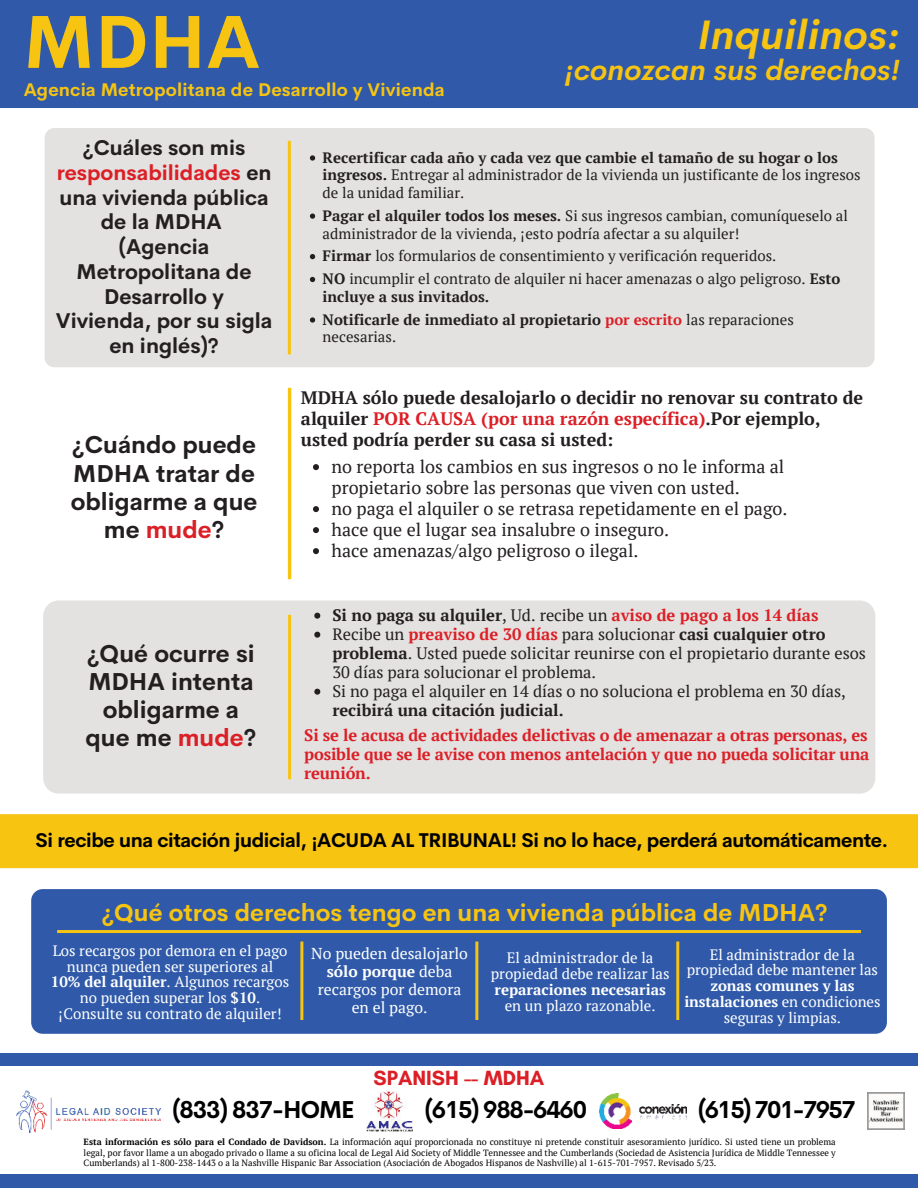
<style>
.page{position:relative;width:918px;height:1188px;background:#fff}
.page>*{position:absolute;margin:0;border:0;box-sizing:border-box;transform-origin:0 0}
.t1{font:700 73.5px "Cerebri Sans";color:#f7c411}
.t2{font:italic 700 40.5px "Cerebri Sans";letter-spacing:.01em;color:#f7c411}
.t3{font:italic 700 28.5px "Cerebri Sans";letter-spacing:.01em;color:#f7c411}
.t4{font:700 24px/28.2px "Cerebri Sans";color:#231f20;text-align:center}
.t5{font:700 24px "Cerebri Sans";color:#f7c411}
.t6{font:700 24px "Cerebri Sans";letter-spacing:-.05em;color:#000}
.t7{font:700 21px/24.8px "Cerebri Sans";color:#231f20;text-align:center}
.t8{font:700 21px "Glacial Indifference";color:#dc1f26}
.t9{font:700 19.5px "Cerebri Sans";letter-spacing:-.02em;color:#000}
.t10{font:18px/21px "PT Serif";color:#231f20}
.t11{font:700 18px/21px "PT Serif";color:#231f20}
.t12{font:700 18px "Cerebri Sans";letter-spacing:.01em;color:#f7c411}
.t13{font:16.5px/19px "PT Serif";color:#231f20}
.t14{font:700 16.5px/19px "PT Serif";letter-spacing:-.01em;color:#dc1f26;text-align:justify}
.t15{font:700 16.5px "PT Serif";color:#231f20}
.t16{font:15.75px/18px "PT Serif";color:#fff;text-align:center}
.t17{font:15px/17.7px "PT Serif";color:#231f20}
.t18{font:15px/15.8px "PT Serif";color:#fff;text-align:center}
.t19{font:700 15px/22.8px "PT Serif";color:#231f20}
.t20{font:700 15px/15.8px "PT Serif";letter-spacing:-.005em;color:#fff;text-align:center}
.t21{font:9px/10.5px "PT Serif";color:#000;text-align:justify}
.s1{color:#dc1f26}
.s2{font-weight:700}
.s3{font-weight:400}
.s4{font-weight:700;color:#dc1f26}
</style>
<div class="page">
<div style="left:0;top:0;width:918px;height:108px;background:#305aa9"></div>
<div style="left:0;top:1053px;width:918px;height:135px;background:#305aa9"></div>
<div style="left:0;top:1066px;width:918px;height:108px;background:#fff"></div>
<div style="left:0;top:814px;width:918px;height:54px;background:#f7c411"></div>
<div style="left:45px;top:128px;width:830px;height:239px;background:#e3e2e1;border-radius:10px"></div>
<hr style="left:288px;top:141px;width:3px;height:213px;background:#f7c411">
<hr style="left:288px;top:388px;width:3px;height:191px;background:#f7c411">
<div style="left:43px;top:601px;width:832px;height:193px;background:#e3e2e1;border-radius:15px"></div>
<hr style="left:288px;top:615px;width:3px;height:164px;background:#f7c411">
<div style="left:31px;top:889px;width:856px;height:145px;background:#305aa9;border-radius:12px"></div>
<hr style="left:57px;top:930px;width:804px;height:3px;background:#f7c411">
<hr style="left:300px;top:942px;width:3px;height:78px;background:#f7c411">
<hr style="left:475px;top:942px;width:3px;height:78px;background:#f7c411">
<hr style="left:676px;top:942px;width:3px;height:78px;background:#f7c411">
<svg style="left:310px;top:155px;width:5px;height:6px"></svg>
<svg style="left:310px;top:213px;width:5px;height:6px"></svg>
<svg style="left:310px;top:254px;width:5px;height:5px"></svg>
<svg style="left:310px;top:277px;width:5px;height:5px"></svg>
<svg style="left:310px;top:317px;width:5px;height:6px"></svg>
<img style="left:867px;top:1092px;width:37px;height:38px">
<img style="left:599px;top:1093px;width:87px;height:35px">
<img style="left:17px;top:1090px;width:144px;height:42px">
<img style="left:366px;top:1091px;width:47px;height:41px">
<svg style="left:313px;top:464px;width:6px;height:6px"></svg>
<svg style="left:313px;top:506px;width:6px;height:6px"></svg>
<svg style="left:313px;top:527px;width:6px;height:6px"></svg>
<svg style="left:313px;top:548px;width:6px;height:6px"></svg>
<svg style="left:314px;top:613px;width:6px;height:6px"></svg>
<svg style="left:314px;top:632px;width:6px;height:6px"></svg>
<svg style="left:314px;top:689px;width:6px;height:6px"></svg>
<h1 class="t1" style="left:24px;top:-17px;width:238px">MDHA</h1>
<h3 class="t12" style="left:24px;top:75px;width:422px">Agencia Metropolitana de Desarrollo y Vivienda</h3>
<h2 class="t2" style="left:698px;top:2px;width:203px">Inquilinos:</h2>
<h3 class="t3" style="left:565px;top:47px;width:337px">¡conozcan sus derechos!</h3>
<h3 class="t7" style="left:56px;top:134px;width:218px">¿Cuáles son mis <span class="s1">responsabilidades</span> en una vivienda pública de la MDHA (Agencia<br>Metropolitana de<br>Desarrollo y<br>Vivienda, por su sigla en inglés)?</h3>
<h3 class="t4" style="left:71px;top:429px;width:188px">¿Cuándo puede<br>MDHA tratar de obligarme a que me <span class="s1">mude</span>?</h3>
<h3 class="t4" style="left:86px;top:637px;width:172px">¿Qué ocurre si<br>MDHA intenta obligarme a que me <span class="s1">mude</span>?</h3>
<h3 class="t17" style="left:323px;top:149px;width:540px"><span class="s2">Recertificar cada año y cada vez que cambie el tamaño de su hogar o los ingresos.</span> Entregar al administrador de la vivienda un justificante de los ingresos de la unidad familiar.</h3>
<h3 class="t17" style="left:323px;top:207px;width:527px"><span class="s2">Pagar el alquiler todos los meses.</span> Si sus ingresos cambian, comuníqueselo al administrador de la vivienda, ¡esto podría afectar a su alquiler!</h3>
<h3 class="t17" style="left:323px;top:245px;width:519px;line-height:22.8px"><span class="s2">Firmar</span> los formularios de consentimiento y verificación requeridos.<br><span class="s2">NO</span> incumplir el contrato de alquiler ni hacer amenazas o algo peligroso. <span class="s2">Esto</span></h3>
<h3 class="t19" style="left:323px;top:285px;width:473px">incluye a sus invitados.<br>Notificarle de inmediato al propietario <span class="s1">por escrito</span> <span class="s3">las reparaciones</span></h3>
<h3 class="t17" style="left:323px;top:328px;width:75px">necesarias.</h3>
<h3 class="t11" style="left:301px;top:387px;width:564px">MDHA sólo puede desalojarlo o decidir no renovar su contrato de alquiler <span class="s1">POR CAUSA (por una razón específica)</span>.Por ejemplo, usted podría perder su casa si usted:</h3>
<p class="t10" style="left:332px;top:456px;width:457px">no reporta los cambios en sus ingresos o no le informa al propietario sobre las personas que viven con usted.<br>no paga el alquiler o se retrasa repetidamente en el pago. hace que el lugar sea insalubre o inseguro.<br>hace amenazas/algo peligroso o ilegal.</p>
<p class="t13" style="left:332px;top:605px;width:535px"><span class="s2">Si no paga su alquiler</span>, Ud. recibe un <span class="s4">aviso de pago a los 14 días </span>Recibe un <span class="s4">preaviso de 30 días</span> para solucionar <span class="s2">casi cualquier otro problema</span>. Usted puede solicitar reunirse con el propietario durante esos 30 días para solucionar el problema.<br>Si no paga el alquiler en 14 días o no soluciona el problema en 30 días,</p>
<h3 class="t15" style="left:332px;top:699px;width:233px">recibirá una citación judicial.</h3>
<h3 class="t14" style="left:304px;top:725px;width:566px">Si se le acusa de actividades delictivas o de amenazar a otras personas, es posible que se le avise con menos antelación y que no pueda solicitar una reunión.</h3>
<h3 class="t9" style="left:36px;top:824px;width:854px">Si recibe una citación judicial, ¡ACUDA AL TRIBUNAL! Si no lo hace, perderá automáticamente.</h3>
<h3 class="t5" style="left:102px;top:894px;width:728px">¿Qué otros derechos tengo en una vivienda pública de MDHA?</h3>
<h3 class="t18" style="left:51px;top:943px;width:240px">Los recargos por demora en el pago nunca pueden ser superiores al<br><span class="s2">10% del alquiler</span>. Algunos recargos no pueden superar los <span class="s2">$10</span>. ¡Consulte su contrato de alquiler!</h3>
<h3 class="t16" style="left:311px;top:944px;width:158px">No pueden desalojarlo <span class="s2">sólo porque</span> deba recargos por demora en el pago.</h3>
<h3 class="t18" style="left:491px;top:950px;width:180px">El administrador de la propiedad debe realizar las</h3>
<h3 class="t20" style="left:495px;top:981px;width:173px">reparaciones necesarias</h3>
<h3 class="t18" style="left:505px;top:997px;width:152px">en un plazo razonable.</h3>
<h3 class="t18" style="left:687px;top:946px;width:193px">El administrador de la propiedad debe mantener las</h3>
<h3 class="t20" style="left:684px;top:978px;width:198px">zonas comunes y las instalaciones <span class="s3">en condiciones seguras y limpias.</span></h3>
<h3 class="t8" style="left:374px;top:1065px;width:172px">SPANISH -- MDHA</h3>
<h3 class="t6" style="left:172px;top:1091px;width:184px">(833) 837-HOME</h3>
<h3 class="t6" style="left:425px;top:1091px;width:164px">(615) 988-6460</h3>
<h3 class="t6" style="left:698px;top:1091px;width:159px">(615) 701-7957</h3>
<p class="t21" style="left:84px;top:1137px;width:754px"><span class="s2">Esta información es sólo para el Condado de Davidson.</span> La información aquí proporcionada no constituye ni pretende constituir asesoramiento jurídico. Si usted tiene un problema legal, por favor llame a un abogado privado o llame a su oficina local de Legal Aid Society of Middle Tennessee and the Cumberlands (Sociedad de Asistencia Jurídica de Middle Tennessee y Cumberlands) al 1-800-238-1443 o a la Nashville Hispanic Bar Association (Asociación de Abogados Hispanos de Nashville) al 1-615-701-7957. Revisado 5/23.</p>
</div>
